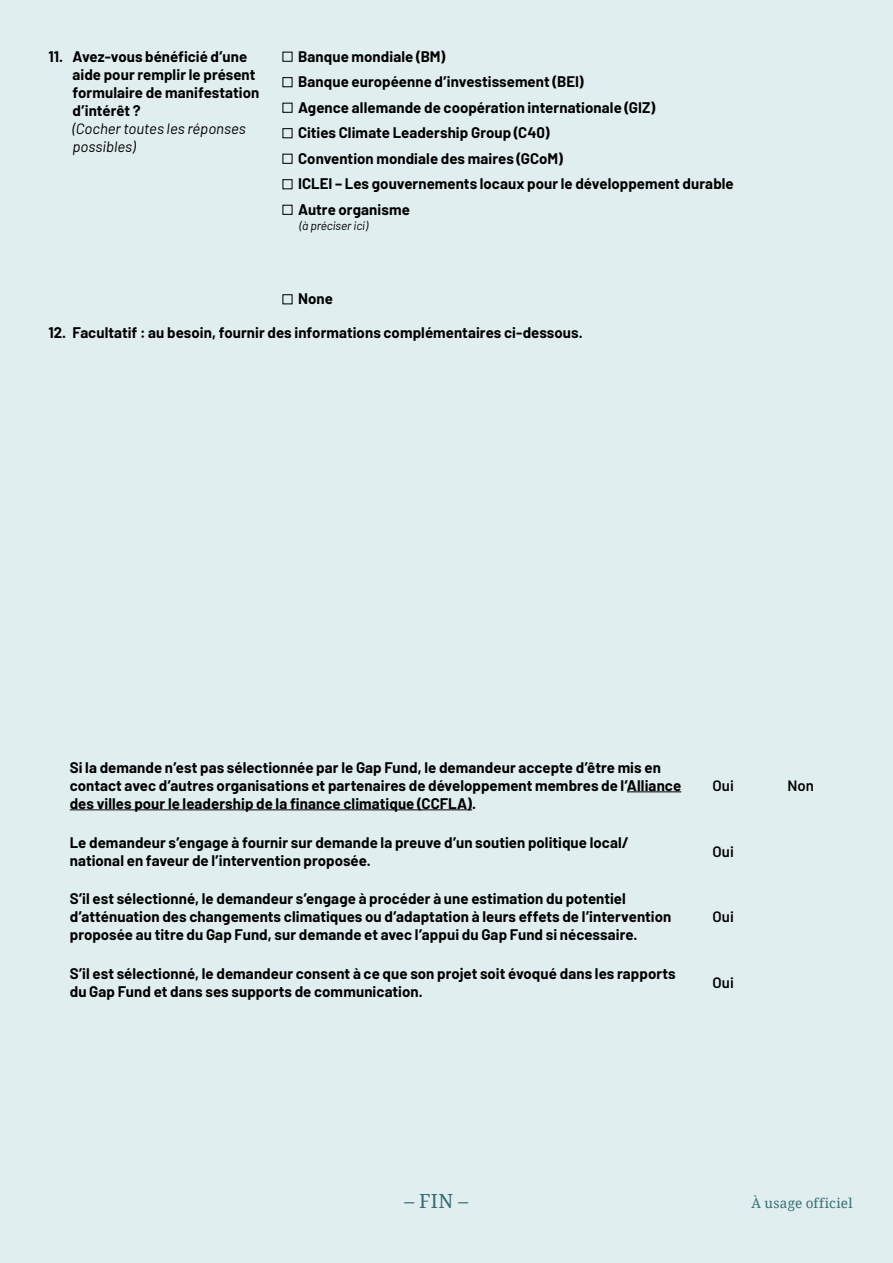
<style>
.page{position:relative;width:893px;height:1263px;background:#e0eeef}
.page>*{position:absolute;margin:0;border:0;box-sizing:border-box;transform-origin:0 0}
.t1{font:19.5px "Droid Serif";color:#346e71}
.t2{font:700 15px/18px "Barlow";letter-spacing:.005em;color:#000}
.t3{font:italic 15px/18px "Barlow";color:#000}
.t4{font:600 15px "Barlow";letter-spacing:.005em;color:#000}
.t5{font:13.5px "Droid Serif";letter-spacing:.025em;color:#346e71}
.t6{font:italic 12px "Barlow";letter-spacing:-.01em;color:#000}
</style>
<div class="page">
<div style="left:282px;top:52px;width:11px;height:10px;border:1px solid #000"></div>
<div style="left:282px;top:77px;width:11px;height:10px;border:1px solid #000"></div>
<div style="left:282px;top:103px;width:11px;height:10px;border:1px solid #000"></div>
<div style="left:282px;top:128px;width:11px;height:10px;border:1px solid #000"></div>
<div style="left:282px;top:154px;width:11px;height:10px;border:1px solid #000"></div>
<div style="left:282px;top:179px;width:11px;height:10px;border:1px solid #000"></div>
<div style="left:282px;top:205px;width:11px;height:10px;border:1px solid #000"></div>
<div style="left:282px;top:294px;width:11px;height:10px;border:1px solid #000"></div>
<hr style="left:627px;top:791px;width:54px;height:1px;background:#000">
<hr style="left:70px;top:809px;width:402px;height:1px;background:#000">
<p class="t2" style="left:73px;top:46px;width:188px;text-indent:-24px">11. Avez-vous bénéficié d’une aide pour remplir le présent formulaire de manifestation d’intérêt ?</p>
<p class="t3" style="left:73px;top:118px;width:175px">(Cocher toutes les réponses possibles)</p>
<p class="t2" style="left:298px;top:42px;width:437px;line-height:25.5px">Banque mondiale (BM)<br>Banque européenne d’investissement (BEI)<br>Agence allemande de coopération internationale (GIZ)<br>Cities Climate Leadership Group (C40)<br>Convention mondiale des maires (GCoM)<br>ICLEI – Les gouvernements locaux pour le développement durable Autre organisme</p>
<p class="t6" style="left:299px;top:217px;width:70px">(à préciser ici)</p>
<p class="t2" style="left:298px;top:289px;width:36px">None</p>
<p class="t2" style="left:49px;top:323px;width:536px">12. Facultatif : au besoin, fournir des informations complémentaires ci-dessous.</p>
<p class="t2" style="left:70px;top:757px;width:613px">Si la demande n’est pas sélectionnée par le Gap Fund, le demandeur accepte d’être mis en contact avec d’autres organisations et partenaires de développement membres de l’Alliance des villes pour le leadership de la finance climatique (CCFLA).</p>
<p class="t4" style="left:712px;top:774px;width:23px">Oui</p>
<p class="t4" style="left:787px;top:774px;width:28px">Non</p>
<p class="t2" style="left:70px;top:832px;width:561px">Le demandeur s’engage à fournir sur demande la preuve d’un soutien politique local/ national en faveur de l’intervention proposée.</p>
<p class="t4" style="left:712px;top:840px;width:23px">Oui</p>
<p class="t2" style="left:70px;top:889px;width:603px">S’il est sélectionné, le demandeur s’engage à procéder à une estimation du potentiel d’atténuation des changements climatiques ou d’adaptation à leurs effets de l’intervention proposée au titre du Gap Fund, sur demande et avec l’appui du Gap Fund si nécessaire.</p>
<p class="t4" style="left:712px;top:906px;width:23px">Oui</p>
<p class="t2" style="left:70px;top:963px;width:607px">S’il est sélectionné, le demandeur consent à ce que son projet soit évoqué dans les rapports du Gap Fund et dans ses supports de communication.</p>
<p class="t4" style="left:712px;top:972px;width:23px">Oui</p>
<h1 class="t1" style="left:404px;top:1187px;width:65px">– FIN –</h1>
<p class="t5" style="left:751px;top:1193px;width:103px">À usage officiel</p>
</div>
